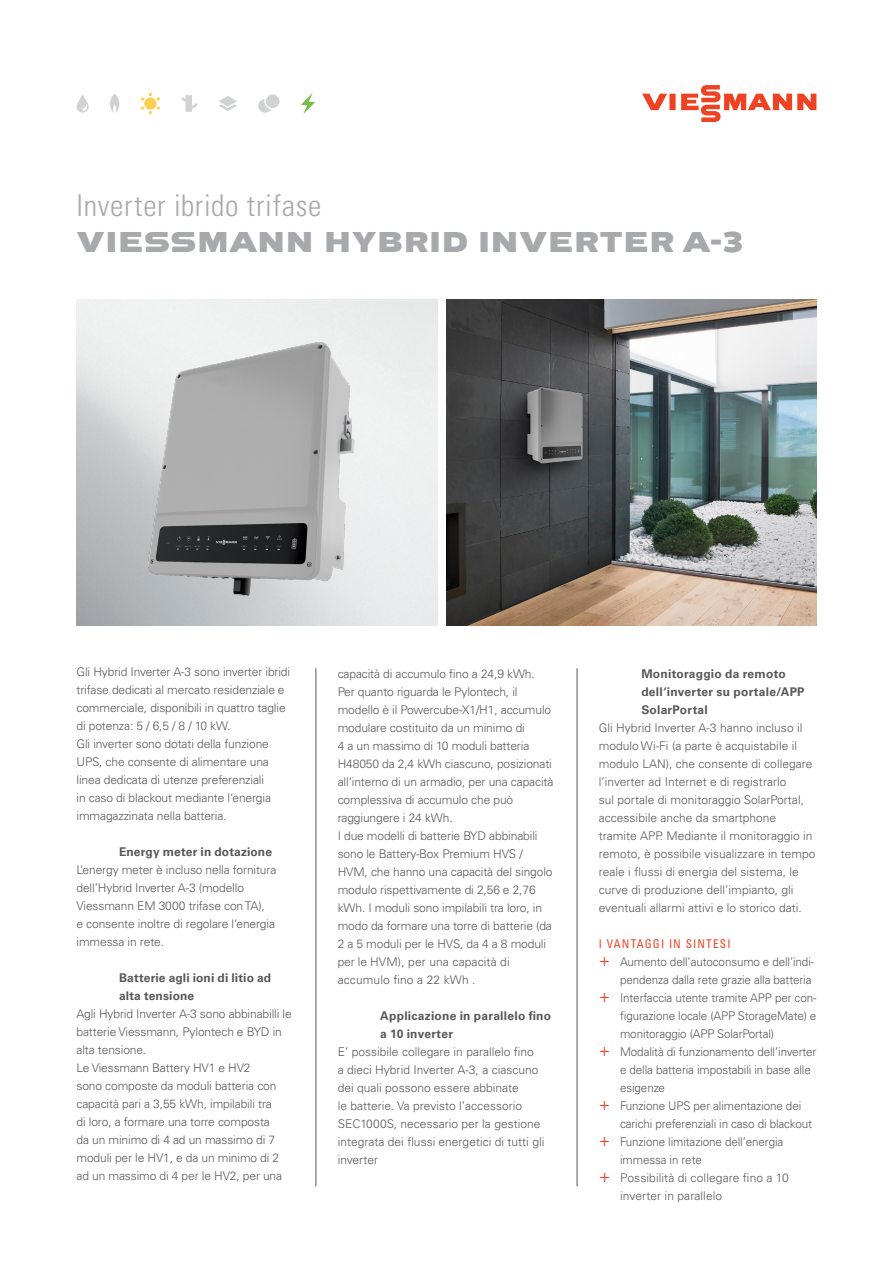
<style>
.page{position:relative;width:893px;height:1263px;background:#fff}
.page>*{position:absolute;margin:0;border:0;box-sizing:border-box;transform-origin:0 0}
.Titel_Viessmann_Schr{font:700 30px "Viessmann";letter-spacing:.005em;color:#a8a9ad}
.Titel{font:30px "Univers LTCYR 47 Light Cond";letter-spacing:.025em;color:#a8a9ad}
.Fließtext-schwarz-9p{font:300 12px/18px "Univers LTCYR 45";letter-spacing:-.01em;color:#57585a}
.Zwischenheadline___U{font:700 12px/18px "Univers LTCYR 65";letter-spacing:.015em;color:#57585a}
.Fließtext-schwarz-9p-2{font:300 12px/18px "Univers LTCYR 45";letter-spacing:.01em;color:#57585a}
.Headline-schwarz-9pt{font:condensed 12px "Univers LTCYR 57";letter-spacing:.1em;color:#ef4222;scale:.95 1}
.s1{font-size:18px;color:#ef4222}
</style>
<div class="page">
<svg style="left:642px;top:85px;width:174px;height:37px"></svg>
<svg style="left:258px;top:94px;width:21px;height:19px"></svg>
<svg style="left:301px;top:93px;width:14px;height:21px"></svg>
<svg style="left:141px;top:93px;width:19px;height:21px"></svg>
<svg style="left:182px;top:95px;width:15px;height:17px"></svg>
<svg style="left:219px;top:96px;width:18px;height:15px"></svg>
<svg style="left:110px;top:94px;width:9px;height:19px"></svg>
<svg style="left:77px;top:95px;width:12px;height:18px"></svg>
<hr style="left:316px;top:668px;width:1px;height:518px;background:#57585a">
<hr style="left:577px;top:668px;width:1px;height:518px;background:#57585a">
<img style="left:446px;top:299px;width:370px;height:326px">
<img style="left:120px;top:326px;width:244px;height:272px">
<p class="Titel" style="left:77px;top:185px;width:247px">Inverter ibrido trifase</p>
<p class="Titel_Viessmann_Schr" style="left:77px;top:222px;width:668px">VIESSMANN HYBRID INVERTER A-3</p>
<p class="Fließtext-schwarz-9p" style="left:77px;top:663px;width:215px">Gli Hybrid Inverter A-3 sono inverter ibridi trifase dedicati al mercato residenziale e commerciale, disponibili in quattro taglie di potenza: 5 / 6,5 / 8 / 10 kW.</p>
<p class="Fließtext-schwarz-9p" style="left:77px;top:735px;width:196px">Gli inverter sono dotati della funzione UPS, che consente di alimentare una linea dedicata di utenze preferenziali in caso di blackout mediante l‘energia immagazzinata nella batteria.</p>
<p class="Zwischenheadline___U" style="left:119px;top:842px;width:155px">Energy meter in dotazione</p>
<p class="Fließtext-schwarz-9p" style="left:77px;top:861px;width:201px">L‘energy meter è incluso nella fornitura dell’Hybrid Inverter A-3 (modello Viessmann EM 3000 trifase con TA),<br>e consente inoltre di regolare l‘energia immessa in rete.</p>
<p class="Zwischenheadline___U" style="left:119px;top:968px;width:154px">Batterie agli ioni di litio ad alta tensione</p>
<p class="Fließtext-schwarz-9p" style="left:77px;top:1005px;width:217px">Agli Hybrid Inverter A-3 sono abbinabilli le batterie Viessmann, Pylontech e BYD in alta tensione.</p>
<p class="Fließtext-schwarz-9p" style="left:77px;top:1059px;width:207px">Le Viessmann Battery HV1 e HV2<br>sono composte da moduli batteria con capacità pari a 3,55 kWh, impilabili tra di loro, a formare una torre composta da un minimo di 4 ad un massimo di 7 moduli per le HV1, e da un minimo di 2 ad un massimo di 4 per le HV2, per una</p>
<p class="Fließtext-schwarz-9p" style="left:338px;top:664px;width:199px">capacità di accumulo fino a 24,9 kWh.</p>
<p class="Fließtext-schwarz-9p" style="left:338px;top:682px;width:217px">Per quanto riguarda le Pylontech, il modello è il Powercube-X1/H1, accumulo modulare costituito da un minimo di<br>4 a un massimo di 10 moduli batteria H48050 da 2,4 kWh ciascuno, posizionati all‘interno di un armadio, per una capacità complessiva di accumulo che può raggiungere i 24 kWh.</p>
<p class="Fließtext-schwarz-9p" style="left:338px;top:826px;width:216px">I due modelli di batterie BYD abbinabili sono le Battery-Box Premium HVS / HVM, che hanno una capacità del singolo modulo rispettivamente di 2,56 e 2,76 kWh. I moduli sono impilabili tra loro, in modo da formare una torre di batterie (da 2 a 5 moduli per le HVS, da 4 a 8 moduli per le HVM), per una capacità di</p>
<p class="Fließtext-schwarz-9p-2" style="left:338px;top:970px;width:139px">accumulo fino a 22 kWh .</p>
<p class="Zwischenheadline___U" style="left:380px;top:1006px;width:172px">Applicazione in parallelo fino a 10 inverter</p>
<p class="Fließtext-schwarz-9p" style="left:338px;top:1042px;width:208px">E’ possibile collegare in parallelo fino<br>a dieci Hybrid Inverter A-3, a ciascuno dei quali possono essere abbinate<br>le batterie. Va previsto l’accessorio SEC1000S, necessario per la gestione integrata dei flussi energetici di tutti gli inverter</p>
<p class="Zwischenheadline___U" style="left:641px;top:664px;width:165px">Monitoraggio da remoto dell‘inverter su portale/APP<br>SolarPortal</p>
<p class="Fließtext-schwarz-9p" style="left:599px;top:718px;width:218px">Gli Hybrid Inverter A-3 hanno incluso il modulo Wi-Fi (a parte è acquistabile il modulo LAN), che consente di collegare l’inverter ad Internet e di registrarlo<br>sul portale di monitoraggio SolarPortal, accessibile anche da smartphone tramite APP. Mediante il monitoraggio in remoto, è possibile visualizzare in tempo reale i flussi di energia del sistema, le curve di produzione dell’impianto, gli eventuali allarmi attivi e lo storico dati.</p>
<p class="Headline-schwarz-9pt" style="left:599px;top:936px;width:140px">I VANTAGGI IN SINTESI</p>
<p class="Fließtext-schwarz-9p" style="left:599px;top:952px;width:217px;text-align:right"><span class="s1">+</span> Aumento dell’autoconsumo e dell’indi&shy;pendenza dalla rete grazie alla batteria</p>
<p class="Fließtext-schwarz-9p" style="left:620px;top:988px;width:198px;text-align:justify;text-indent:-21px"><span class="s1">+</span> Interfaccia utente tramite APP per con&shy;figurazione locale (APP StorageMate) e monitoraggio (APP SolarPortal)</p>
<p class="Fließtext-schwarz-9p" style="left:620px;top:1042px;width:198px;text-indent:-21px"><span class="s1">+</span> Modalità di funzionamento dell’inverter e della batteria impostabili in base alle esigenze</p>
<p class="Fließtext-schwarz-9p" style="left:620px;top:1096px;width:193px;text-indent:-21px"><span class="s1">+</span> Funzione UPS per alimentazione dei carichi preferenziali in caso di blackout</p>
<p class="Fließtext-schwarz-9p" style="left:620px;top:1132px;width:165px;text-indent:-21px"><span class="s1">+</span> Funzione limitazione dell’energia immessa in rete</p>
<p class="Fließtext-schwarz-9p-2" style="left:620px;top:1168px;width:170px;text-indent:-21px"><span class="s1">+</span> Possibilità di collegare fino a 10 inverter in parallelo</p>
</div>
